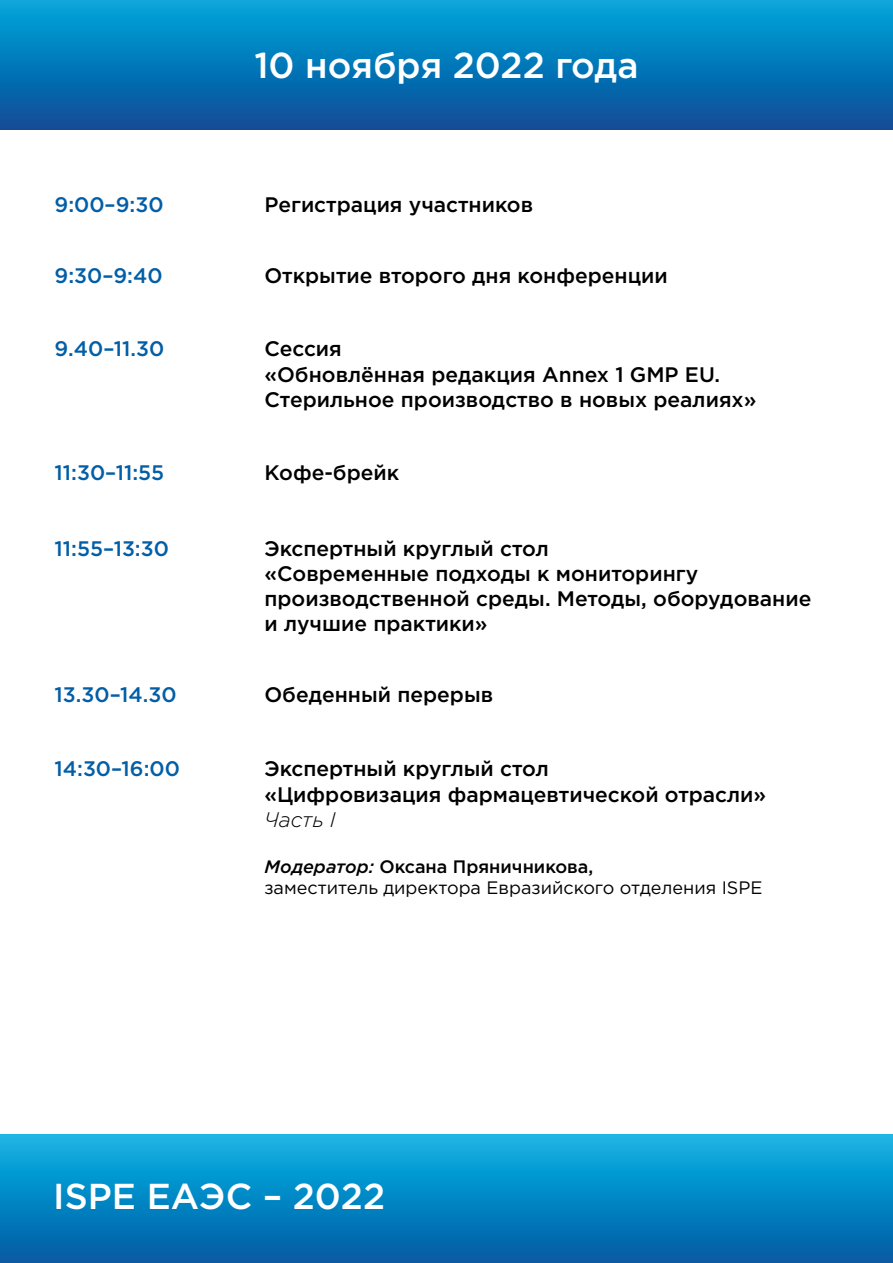
<style>
.page{position:relative;width:893px;height:1263px;background:#fff}
.page>*{position:absolute;margin:0;border:0;box-sizing:border-box;transform-origin:0 0}
.t1{font:500 36px "Gotham Pro";color:#fff}
.t2{font:500 21px/25.2px "Gotham Pro";color:#000}
.t3{font:500 21px "Gotham Pro";color:#025ea6}
.t4{font:italic 300 21px "Gotham Pro";color:#000}
.t5{font:18px/21.6px "Gotham Pro";color:#000}
.s1{font-weight:500;font-style:italic}
.s2{font-weight:500}
</style>
<div class="page">
<div style="left:0;top:0;width:893px;height:129px;background:linear-gradient(to bottom,#00a7dc,#0c4a96)"></div>
<svg style="left:0;top:1134px;width:893px;height:129px;background:#0687c4"></svg>
<h1 class="t1" style="left:254px;top:45px;width:386px">10 ноября 2022 года</h1>
<p class="t3" style="left:55px;top:193px;width:110px">9:00–9:30</p>
<p class="t2" style="left:264px;top:192px;width:270px">Регистрация участников</p>
<p class="t3" style="left:55px;top:264px;width:110px">9:30–9:40</p>
<p class="t2" style="left:264px;top:263px;width:405px">Открытие второго дня конференции</p>
<p class="t3" style="left:55px;top:337px;width:111px">9.40–11.30</p>
<p class="t2" style="left:264px;top:336px;width:494px">Сессия<br>«Обновлённая редакция Annex 1 GMP EU.<br>Стерильное производство в новых реалиях»</p>
<p class="t3" style="left:55px;top:461px;width:111px">11:30–11:55</p>
<p class="t2" style="left:264px;top:460px;width:136px">Кофе-брейк</p>
<p class="t3" style="left:55px;top:536px;width:116px">11:55–13:30</p>
<p class="t2" style="left:264px;top:535px;width:548px">Экспертный круглый стол<br>«Современные подходы к мониторингу производственной среды. Методы, оборудование и лучшие практики»</p>
<p class="t3" style="left:55px;top:683px;width:124px">13.30–14.30</p>
<p class="t2" style="left:264px;top:682px;width:230px">Обеденный перерыв</p>
<p class="t3" style="left:55px;top:757px;width:127px">14:30–16:00</p>
<p class="t2" style="left:264px;top:756px;width:503px">Экспертный круглый стол<br>«Цифровизация фармацевтической отрасли»</p>
<p class="t4" style="left:264px;top:808px;width:73px">Часть I</p>
<p class="t5" style="left:264px;top:855px;width:500px"><span class="s1">Модератор:</span> <span class="s2">Оксана Пряничникова,<br></span>заместитель директора Евразийского отделения ISPE</p>
<h1 class="t1" style="left:53px;top:1176px;width:333px">ISPE EAЭС – 2022</h1>
</div>
